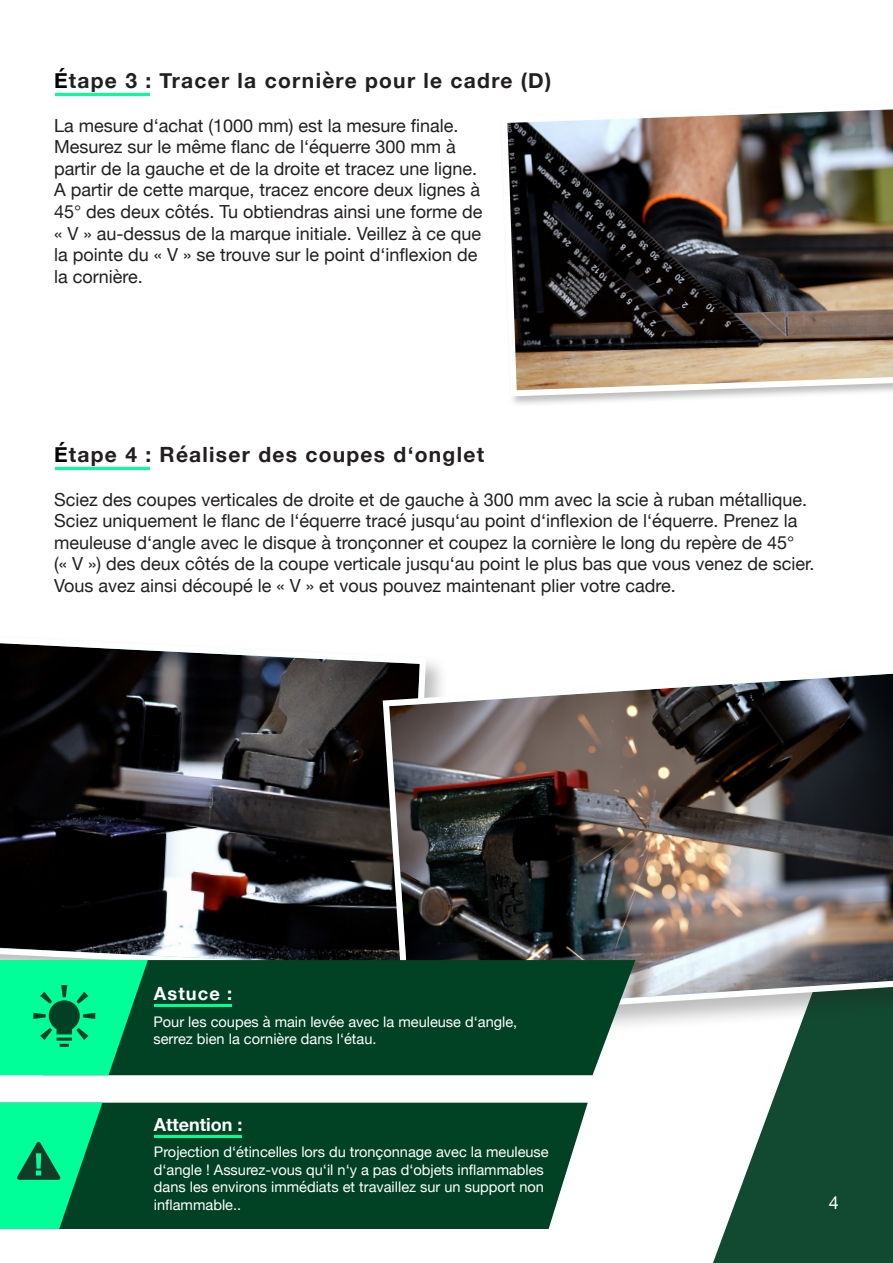
<style>
.page{position:relative;width:893px;height:1263px;background:#fff}
.page>*{position:absolute;margin:0;border:0;box-sizing:border-box;transform-origin:0 0}
.t1{font:700 21px "Helvetica Neue";letter-spacing:.06em;color:#231f20}
.t2{font:700 18.15px "Helvetica Neue";letter-spacing:.06em;color:#fff}
.t3{font:18px/21.6px "Helvetica Neue";color:#231f20}
.t4{font:700 18px "Helvetica Neue";color:#fff}
.t5{font:18px "Helvetica Neue";color:#fff}
.t6{font:14.55px/17.5px "Helvetica Neue";color:#fff}
.s1{color:#000001}
</style>
<div class="page">
<svg style="left:713px;top:1046px;width:180px;height:217px;fill:#124931"></svg>
<div style="left:500px;top:101px;width:393px;height:307px;background:#231f20;opacity:.3"></div>
<img style="left:500px;top:101px;width:393px;height:298px">
<svg style="left:0;top:643px;width:429px;height:317px;background:#323133"></svg>
<div style="left:379px;top:663px;width:514px;height:383px;background:#231f20;opacity:.3"></div>
<img style="left:379px;top:664px;width:514px;height:358px">
<div style="left:148px;top:960px;width:487px;height:115px;background:#014124"></div>
<svg style="left:0;top:960px;width:148px;height:115px;background:#00d982"></svg>
<hr style="left:55px;top:94px;width:95px;height:2px;background:#0f9">
<hr style="left:55px;top:467px;width:95px;height:3px;background:#0f9">
<div style="left:102px;top:1103px;width:486px;height:126px;background:#014124"></div>
<hr style="left:154px;top:1135px;width:88px;height:3px;background:#0f9">
<hr style="left:154px;top:1004px;width:77px;height:2px;background:#0f9">
<svg style="left:0;top:1103px;width:102px;height:126px;background:#01cc7a"></svg>
<p class="t1" style="left:54px;top:64px;width:499px"><span class="s1">É</span>tape 3 : Tracer la cornière pour le cadre (D)</p>
<p class="t3" style="left:54px;top:115px;width:430px">La mesure d‘achat (1000 mm) est la mesure finale.<br>Mesurez sur le même flanc de l‘équerre 300 mm à partir de la gauche et de la droite et tracez une ligne.<br>A partir de cette marque, tracez encore deux lignes à 45° des deux côtés. Tu obtiendras ainsi une forme de « V » au-dessus de la marque initiale. Veillez à ce que la pointe du « V » se trouve sur le point d‘inflexion de la cornière.</p>
<p class="t1" style="left:54px;top:438px;width:432px"><span class="s1">É</span>tape 4 : Réaliser des coupes d‘onglet</p>
<p class="t3" style="left:54px;top:489px;width:762px">Sciez des coupes verticales de droite et de gauche à 300 mm avec la scie à ruban métallique.<br>Sciez uniquement le flanc de l‘équerre tracé jusqu‘au point d‘inflexion de l‘équerre. Prenez la meuleuse d‘angle avec le disque à tronçonner et coupez la cornière le long du repère de 45°<br>(« V ») des deux côtés de la coupe verticale jusqu‘au point le plus bas que vous venez de scier.<br>Vous avez ainsi découpé le « V » et vous pouvez maintenant plier votre cadre.</p>
<p class="t2" style="left:154px;top:979px;width:80px">Astuce :</p>
<p class="t6" style="left:153px;top:1013px;width:365px">Pour les coupes à main levée avec la meuleuse d‘angle, serrez bien la cornière dans l‘étau.</p>
<p class="t4" style="left:154px;top:1111px;width:90px">Attention :</p>
<p class="t6" style="left:154px;top:1144px;width:396px">Projection d‘étincelles lors du tronçonnage avec la meuleuse d‘angle ! Assurez-vous qu‘il n‘y a pas d‘objets inflammables dans les environs immédiats et travaillez sur un support non inflammable..</p>
<p class="t5" style="left:829px;top:1189px;width:12px">4</p>
</div>
